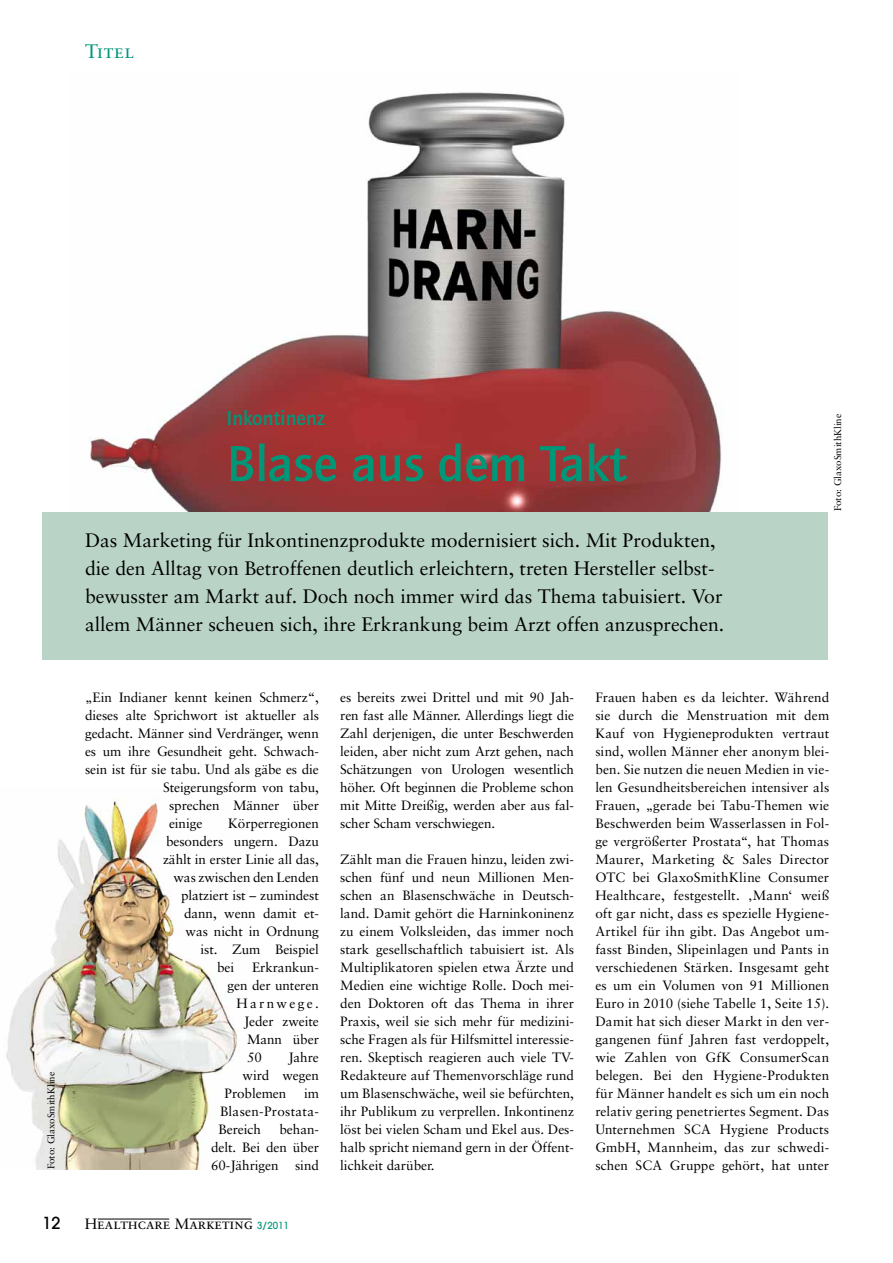
<style>
.page{position:relative;width:893px;height:1263px;background:#fff}
.page>*{position:absolute;margin:0;border:0;box-sizing:border-box;transform-origin:0 0}
.t1{font:500 52.5px "Quay Sans ITC Std";color:#009678}
.t2{font:500 21px "Quay Sans ITC Std";color:#009678}
.t3{font:19.5px/27.8px "Sabon";color:#000}
.t4{font:19.5px "Sabon Roman SC";letter-spacing:.025em;color:#009678}
.t5{font:500 16.5px "Avant Garde";color:#000}
.t6{font:15px "Sabon Roman SC";color:#000}
.t7{font:13.5px/18px "Sabon";letter-spacing:-.005em;color:#000;text-align:justify}
.t8{font:13.5px "Sabon";letter-spacing:.17em;color:#000}
.t9{font:9.75px "Sabon";color:#000}
.s1{font-family:"Avant Garde";font-weight:500;font-size:9.75px;color:#009678}
</style>
<div class="page">
<hr style="left:98px;top:1219px;width:71px;height:1px;background:#000">
<hr style="left:190px;top:1219px;width:62px;height:1px;background:#000">
<img style="left:6px;top:801px;width:232px;height:368px">
<img style="left:89px;top:92px;width:633px;height:420px">
<div style="left:43px;top:512px;width:785px;height:148px;background:#b9d4c7"></div>
<h3 class="t4" style="left:85px;top:39px;width:50px">Titel</h3>
<p class="t9" style="left:45px;top:1169px;width:99px;rotate:-90deg">Foto: GlaxoSmithKline</p>
<h2 class="t2" style="left:226px;top:406px;width:100px">Inkontinenz</h2>
<h1 class="t1" style="left:226px;top:433px;width:402px">Blase aus dem Takt</h1>
<p class="t3" style="left:85px;top:527px;width:641px">Das Marketing für Inkontinenzprodukte modernisiert sich. Mit Produkten, die den Alltag von Betroffenen deutlich erleichtern, treten Hersteller selbst&shy;bewusster am Markt auf. Doch noch immer wird das Thema tabuisiert. Vor allem Männer scheuen sich, ihre Erkrankung beim Arzt offen anzusprechen.</p>
<p class="t9" style="left:832px;top:511px;width:99px;rotate:-90deg">Foto: GlaxoSmithKline</p>
<p class="t7" style="left:85px;top:688px;width:235px">„Ein Indianer kennt keinen Schmerz“,</p>
<p class="t7" style="left:85px;top:706px;width:235px">dieses alte Sprichwort ist aktueller als</p>
<p class="t7" style="left:85px;top:724px;width:235px">gedacht. Männer sind Verdränger, wenn</p>
<p class="t7" style="left:85px;top:742px;width:235px">es um ihre Gesundheit geht. Schwach-</p>
<p class="t7" style="left:85px;top:760px;width:235px">sein ist für sie tabu. Und als gäbe es die</p>
<p class="t7" style="left:163px;top:778px;width:157px">Steigerungsform von tabu,</p>
<p class="t7" style="left:169px;top:796px;width:151px">sprechen Männer über</p>
<p class="t7" style="left:169px;top:814px;width:35px">einige</p>
<p class="t7" style="left:228px;top:814px;width:92px">Körperregionen</p>
<p class="t7" style="left:166px;top:832px;width:154px">besonders ungern. Dazu</p>
<p class="t7" style="left:163px;top:850px;width:157px">zählt in erster Linie all das,</p>
<p class="t7" style="left:174px;top:868px;width:147px">was zwischen den Lenden</p>
<p class="t7" style="left:181px;top:886px;width:139px">platziert ist – zumindest</p>
<p class="t7" style="left:184px;top:904px;width:136px">dann, wenn damit et-</p>
<p class="t7" style="left:186px;top:922px;width:135px">was nicht in Ordnung</p>
<p class="t7" style="left:201px;top:940px;width:120px">ist. Zum Beispiel</p>
<p class="t7" style="left:217px;top:958px;width:19px">bei</p>
<p class="t7" style="left:252px;top:958px;width:68px">Erkrankun-</p>
<p class="t7" style="left:228px;top:976px;width:93px">gen der unteren</p>
<p class="t8" style="left:237px;top:995px;width:84px">Harnwege.</p>
<p class="t7" style="left:244px;top:1012px;width:76px">Jeder zweite</p>
<p class="t7" style="left:247px;top:1030px;width:73px">Mann über</p>
<p class="t7" style="left:247px;top:1048px;width:16px">50</p>
<p class="t7" style="left:288px;top:1048px;width:32px">Jahre</p>
<p class="t7" style="left:243px;top:1066px;width:78px">wird wegen</p>
<p class="t7" style="left:225px;top:1084px;width:63px">Problemen</p>
<p class="t7" style="left:219px;top:1084px;width:102px;text-indent:85px">im Blasen-Prostata-Bereich</p>
<p class="t7" style="left:211px;top:1120px;width:109px;text-indent:68px">behan&shy;delt. Bei den über 60-Jährigen sind</p>
<p class="t7" style="left:340px;top:688px;width:235px">es bereits zwei Drittel und mit 90 Jah&shy;ren fast alle Männer. Allerdings liegt die Zahl derjenigen, die unter Beschwerden leiden, aber nicht zum Arzt gehen, nach Schätzungen von Urologen wesentlich höher. Oft beginnen die Probleme schon mit Mitte Dreißig, werden aber aus fal&shy;scher Scham verschwiegen.</p>
<p class="t7" style="left:340px;top:850px;width:235px">Zählt man die Frauen hinzu, leiden zwi&shy;schen fünf und neun Millionen Men&shy;schen an Blasenschwäche in Deutsch&shy;land. Damit gehört die Harninkoninenz zu einem Volksleiden, das immer noch stark gesellschaftlich tabuisiert ist. Als Multiplikatoren spielen etwa Ärzte und Medien eine wichtige Rolle. Doch mei&shy;den Doktoren oft das Thema in ihrer Praxis, weil sie sich mehr für medizini&shy;sche Fragen als für Hilfsmittel interessie&shy;ren. Skeptisch reagieren auch viele TV-Redakteure auf Themenvorschläge rund um Blasenschwäche, weil sie befürchten, ihr Publikum zu verprellen. Inkontinenz löst bei vielen Scham und Ekel aus. Des&shy;halb spricht niemand gern in der Öffent&shy;lichkeit darüber.</p>
<p class="t7" style="left:595px;top:688px;width:235px">Frauen haben es da leichter. Während sie durch die Menstruation mit dem Kauf von Hygieneprodukten vertraut sind, wollen Männer eher anonym blei&shy;ben. Sie nutzen die neuen Medien in vie&shy;len Gesundheitsbereichen intensiver als Frauen, „gerade bei Tabu-Themen wie Beschwerden beim Wasserlassen in Fol&shy;ge vergrößerter Prostata“, hat Thomas Maurer, Marketing &amp; Sales Director OTC bei GlaxoSmithKline Consumer Healthcare, festgestellt. ‚Mann‘ weiß oft gar nicht, dass es spezielle Hygiene-Artikel für ihn gibt. Das Angebot um&shy;fasst Binden, Slipeinlagen und Pants in verschiedenen Stärken. Insgesamt geht es um ein Volumen von 91 Millionen Euro in 2010 (siehe Tabelle 1, Seite 15).<br>Damit hat sich dieser Markt in den ver&shy;gangenen fünf Jahren fast verdoppelt, wie Zahlen von GfK ConsumerScan belegen. Bei den Hygiene-Produkten für Männer handelt es sich um ein noch relativ gering penetriertes Segment. Das Unternehmen SCA Hygiene Products GmbH, Mannheim, das zur schwedi&shy;schen SCA Gruppe gehört, hat unter</p>
<p class="t5" style="left:42px;top:1213px;width:20px">12</p>
<p class="t6" style="left:85px;top:1215px;width:206px">Healthcare Marketing <span class="s1">3/2011</span></p>
</div>
